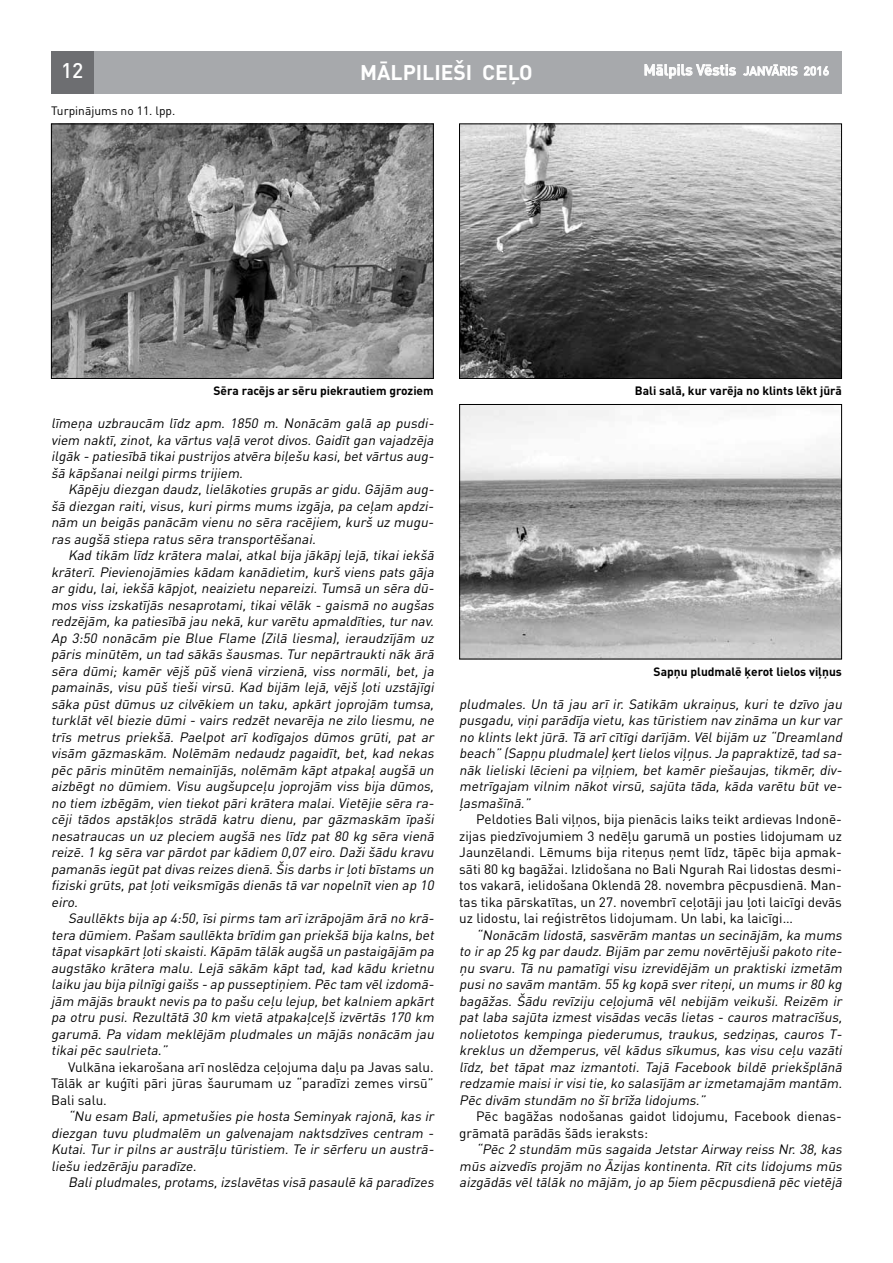
<style>
.page{position:relative;width:893px;height:1263px;background:#fff}
.page>*{position:absolute;margin:0;border:0;box-sizing:border-box;transform-origin:0 0}
.t1{font:700 21px "DIN Pro";color:#fff}
.t2{font:500 21px "DIN Pro";color:#fff}
.t3{font:500 15px "DIN Pro";color:#fff}
.t4{font:italic 13.5px/16.5px "DIN Pro";color:#000;text-align:justify}
.t5{font:13.5px/16.5px "DIN Pro";color:#000;text-align:justify}
.t6{font:700 12px "DIN Pro";color:#000}
.t7{font:12px "DIN Pro";color:#000}
.s1{font-size:12px}
</style>
<div class="page">
<div style="left:51px;top:51px;width:791px;height:43px;background:#a7a9ac"></div>
<div style="left:51px;top:51px;width:43px;height:43px;background:#6d6e71"></div>
<svg style="left:644px;top:64px;width:92px;height:15px"></svg>
<svg style="left:743px;top:64px;width:55px;height:12px"></svg>
<svg style="left:804px;top:66px;width:25px;height:10px"></svg>
<img style="left:461px;top:406px;width:379px;height:251px">
<div style="left:459px;top:404px;width:383px;height:255px;border:1px solid #000"></div>
<img style="left:461px;top:125px;width:379px;height:252px">
<div style="left:459px;top:123px;width:383px;height:256px;border:1px solid #000"></div>
<img style="left:53px;top:126px;width:379px;height:251px">
<div style="left:51px;top:124px;width:383px;height:255px;border:1px solid #000"></div>
<h1 class="t2" style="left:61px;top:56px;width:24px">12</h1>
<h1 class="t1" style="left:360px;top:58px;width:174px">MĀLPILIEŠI CEĻO</h1>
<p class="t3" style="left:644px;top:60px;width:187px">Mālpils Vēstis <span class="s1">JANVĀRIS 2016</span></p>
<p class="t7" style="left:51px;top:102px;width:126px">Turpinājums no 11. lpp.</p>
<p class="t6" style="left:213px;top:383px;width:222px">Sēra racējs ar sēru piekrautiem groziem</p>
<p class="t6" style="left:635px;top:383px;width:209px">Bali salā, kur varēja no klints lēkt jūrā</p>
<p class="t4" style="left:51px;top:415px;width:387px">līmeņa uzbraucām līdz apm. 1850 m. Nonācām galā ap pusdi&shy;viem naktī,zinot,ka vārtus vaļā verotdivos.Gaidītgan vajadzēja ilgāk - patiesībā tikaipustrijos atvēra biļešu kasi,betvārtus aug&shy;šā kāpšanaineilgipirms trijiem.</p>
<p class="t4" style="left:51px;top:481px;width:387px;text-indent:17px">Kāpēju diezgan daudz,lielākoties grupās ar gidu.Gājām aug&shy;šā diezgan raiti,visus,kuripirms mums izgāja,pa ceļam apdzi&shy;nām un beigās panācām vienu no sēra racējiem,kurš uz mugu&shy;ras augšā stiepa ratus sēra transportēšanai.</p>
<p class="t4" style="left:51px;top:547px;width:387px;text-indent:17px">Kad tikām līdz krātera malai,atkalbija jākāpj lejā,tikaiiekšā krāterī. Pievienojāmies kādam kanādietim, kurš viens pats gāja ar gidu,lai,iekšā kāpjot,neaizietu nepareizi.Tumsā un sēra dū&shy;mos viss izskatījās nesaprotami, tikai vēlāk - gaismā no augšas redzējām,ka patiesībā jau nekā,kur varētu apmaldīties,tur nav.<br>Ap 3:50 nonācām pie Blue Flame (Zilā liesma), ieraudzījām uz pāris minūtēm,un tad sākās šausmas.Tur nepārtrauktināk ārā sēra dūmi; kamēr vējš pūš vienā virzienā, viss normāli, bet, ja pamainās, visu pūš tieši virsū. Kad bijām lejā, vējš ļoti uzstājīgi sāka pūst dūmus uz cilvēkiem un taku, apkārt joprojām tumsa, turklāt vēl biezie dūmi - vairs redzēt nevarēja ne zilo liesmu, ne trīs metrus priekšā. Paelpot arī kodīgajos dūmos grūti, pat ar visām gāzmaskām. Nolēmām nedaudz pagaidīt, bet, kad nekas pēc pāris minūtēm nemainījās,nolēmām kāptatpakaļaugšā un aizbēgt no dūmiem. Visu augšupceļu joprojām viss bija dūmos, no tiem izbēgām,vien tiekotpārikrātera malai.Vietējie sēra ra&shy;cēji tādos apstākļos strādā katru dienu, par gāzmaskām īpaši nesatraucas un uz pleciem augšā nes līdz pat 80 kg sēra vienā reizē.1 kg sēra var pārdotpar kādiem 0,07 eiro.Dažišādu kravu pamanās iegūtpatdivas reizes dienā.Šis darbs ir ļotibīstams un fiziskigrūts,patļotiveiksmīgās dienās tā var nopelnītvien ap 10 eiro.</p>
<p class="t4" style="left:51px;top:910px;width:387px;text-indent:17px">Saullēkts bija ap 4:50,īsipirms tam arīizrāpojām ārā no krā&shy;tera dūmiem.Pašam saullēkta brīdim gan priekšā bija kalns,bet tāpatvisapkārtļotiskaisti.Kāpām tālāk augšā un pastaigājām pa augstāko krātera malu. Lejā sākām kāpt tad, kad kādu krietnu laiku jau bija pilnīgigaišs - ap pusseptiņiem.Pēc tam vēlizdomā&shy;jām mājās brauktnevis pa to pašu ceļu lej up,betkalniem apkārt pa otru pusi. Rezultātā 30 km vietā atpakaļceļš izvērtās 170 km garumā. Pa vidam meklējām pludmales un mājās nonācām jau tikaipēc saulrieta.”</p>
<p class="t5" style="left:51px;top:1058px;width:384px;text-indent:17px">Vulkāna iekarošana arī noslēdza ceļojuma daļu pa Javas salu.<br>Tālāk ar kuģīti pāri jūras šaurumam uz “paradīzi zemes virsū” Bali salu.</p>
<p class="t4" style="left:51px;top:1108px;width:387px;text-indent:17px">“Nu esam Bali,apmetušies pie hosta Seminyak rajonā,kas ir diezgan tuvu pludmalēm un galvenajam naktsdzīves centram - Kutai. Tur ir pilns ar austrāļu tūristiem. Te ir sērferu un austrā&shy;liešu iedzērāju paradīze.</p>
<p class="t4" style="left:68px;top:1174px;width:370px">Balipludmales,protams,izslavētas visā pasaulē kā paradīzes</p>
<p class="t6" style="left:654px;top:663px;width:190px">Sapņu pludmalē ķerot lielos viļņus</p>
<p class="t4" style="left:459px;top:695px;width:387px">pludmales. Un tā jau arī ir. Satikām ukraiņus, kuri te dzīvo jau pusgadu,viņiparādīja vietu,kas tūristiem nav zināma un kur var no klints lektjūrā.Tā arīcītīgidarījām.Vēlbijām uz “Dreamland beach” (Sapņu pludmale)ķertlielos viļņus.Ja papraktizē,tad sa&shy;nāk lieliski lēcieni pa viļņiem, bet kamēr piešaujas, tikmēr, div&shy;metrīgajam vilnim nākot virsū, sajūta tāda, kāda varētu būt ve&shy;ļasmašīnā.”</p>
<p class="t5" style="left:459px;top:811px;width:384px;text-indent:17px">Peldoties Bali viļņos, bija pienācis laiks teikt ardievas Indonē&shy;zijas piedzīvojumiem 3 nedēļu garumā un posties lidojumam uz Jaunzēlandi. Lēmums bija riteņus ņemt līdz, tāpēc bija apmak&shy;sāti 80 kg bagāžai. Izlidošana no Bali Ngurah Rai lidostas desmi&shy;tos vakarā, ielidošana Oklendā 28. novembra pēcpusdienā. Man&shy;tas tika pārskatītas, un 27. novembrī ceļotāji jau ļoti laicīgi devās uz lidostu, lai reģistrētos lidojumam. Un labi, ka laicīgi…</p>
<p class="t4" style="left:459px;top:926px;width:387px;text-indent:17px">“Nonācām lidostā,sasvērām mantas un secinājām,ka mums to ir ap 25 kg par daudz.Bijām par zemu novērtējušipakoto rite&shy;ņu svaru. Tā nu pamatīgi visu izrevidējām un praktiski izmetām pusino savām mantām.55 kg kopā sver riteņi,un mums ir 80 kg bagāžas. Šādu revīziju ceļojumā vēl nebijām veikuši. Reizēm ir pat laba sajūta izmest visādas vecās lietas - cauros matracīšus, nolietotos kempinga piederumus, traukus, sedziņas, cauros T&shy;kreklus un džemperus, vēl kādus sīkumus, kas visu ceļu vazāti līdz, bet tāpat maz izmantoti. Tajā Facebook bildē priekšplānā redzamie maisiir visitie,ko salasījām ar izmetamajām mantām.<br>Pēc divām stundām no šībrīža lidojums.”</p>
<p class="t5" style="left:459px;top:1108px;width:384px;text-indent:17px">Pēc bagāžas nodošanas gaidot lidojumu, Facebook dienas&shy;grāmatā parādās šāds ieraksts:</p>
<p class="t4" style="left:459px;top:1141px;width:387px;text-indent:17px">“Pēc 2 stundām mūs sagaida Jetstar Airway reiss Nr.38,kas mūs aizvedīs projām no Āzijas kontinenta. Rīt cits lidojums mūs aizgādās vēltālāk no mājām,jo ap 5iem pēcpusdienā pēc vietējā</p>
</div>
